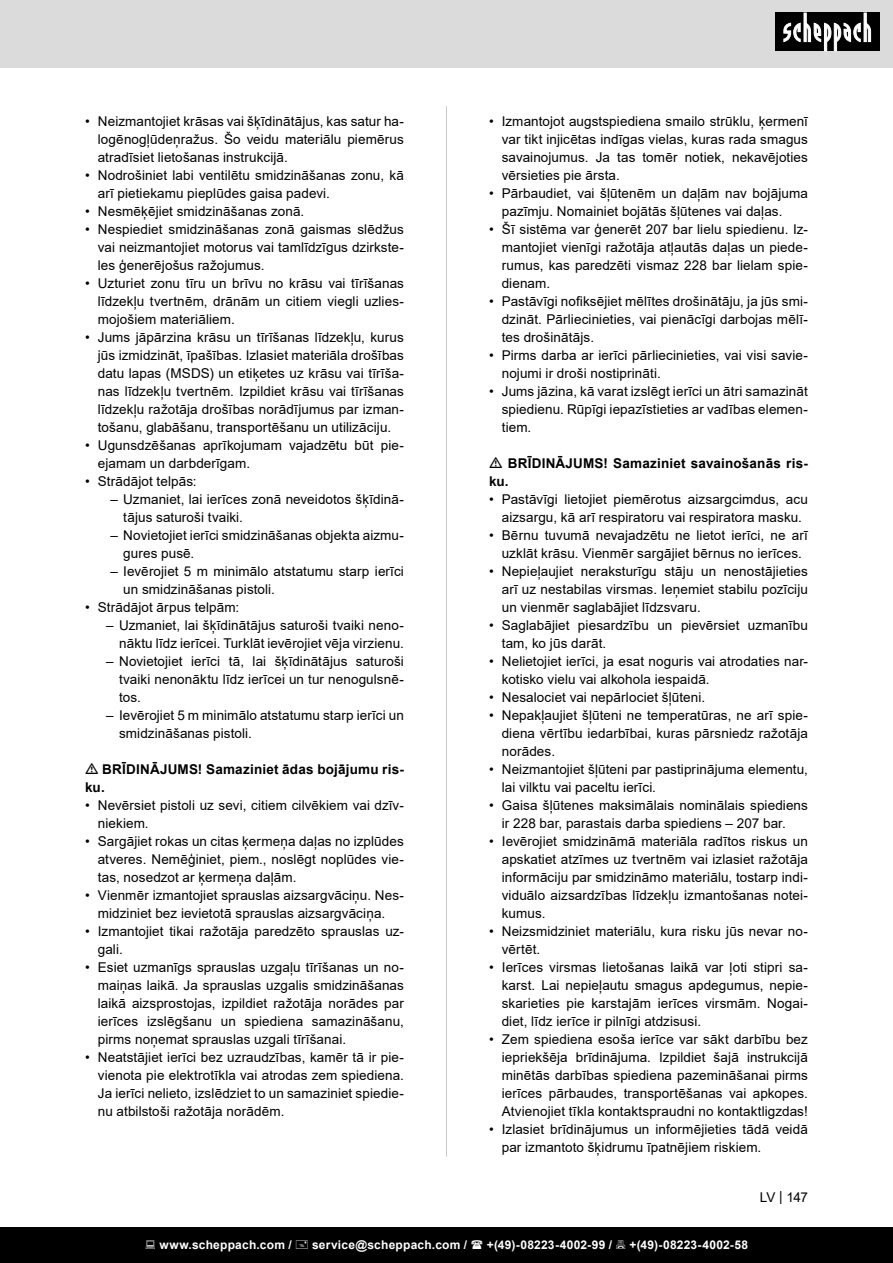
<style>
.page{position:relative;width:893px;height:1263px;background:#fff}
.page>*{position:absolute;margin:0;border:0;box-sizing:border-box;transform-origin:0 0}
.t1{font:13.5px/18px "Arial";letter-spacing:.005em;color:#000;text-align:justify}
.t2{font:700 13.5px/18px "Arial";letter-spacing:.015em;color:#000}
.t3{font:700 12px "Arial";letter-spacing:.02em;color:#fff}
</style>
<div class="page">
<div style="left:0;top:0;width:893px;height:67px;background:#dbdbdb"></div>
<div style="left:0;top:1227px;width:893px;height:36px;background:#000"></div>
<div style="left:775px;top:13px;width:105px;height:38px;background:#000"></div>
<svg style="left:783px;top:13px;width:88px;height:38px"></svg>
<hr style="left:446px;top:106px;width:1px;height:1051px;background:#c7c7c7">
<p class="t1" style="left:98px;top:112px;width:308px;text-indent:-13px">• Neizmantojiet krāsas vai šķīdinātājus, kas satur ha&shy;logēnogļūdeņražus. Šo veidu materiālu piemērus atradīsiet lietošanas instrukcijā.</p>
<p class="t1" style="left:98px;top:166px;width:308px;text-indent:-13px">• Nodrošiniet labi ventilētu smidzināšanas zonu, kā arī pietiekamu pieplūdes gaisa padevi.</p>
<p class="t1" style="left:85px;top:202px;width:221px">• Nesmēķējiet smidzināšanas zonā.</p>
<p class="t1" style="left:98px;top:220px;width:308px;text-indent:-13px">• Nespiediet smidzināšanas zonā gaismas slēdžus vai neizmantojiet motorus vai tamlīdzīgus dzirkste&shy;les ģenerējošus ražojumus.</p>
<p class="t1" style="left:98px;top:274px;width:308px;text-indent:-13px">• Uzturiet zonu tīru un brīvu no krāsu vai tīrīšanas līdzekļu tvertnēm, drānām un citiem viegli uzlies&shy;mojošiem materiāliem.</p>
<p class="t1" style="left:98px;top:328px;width:308px;text-indent:-13px">• Jums jāpārzina krāsu un tīrīšanas līdzekļu, kurus jūs izmidzināt, īpašības. Izlasiet materiāla drošības datu lapas (MSDS) un etiķetes uz krāsu vai tīrīša&shy;nas līdzekļu tvertnēm. Izpildiet krāsu vai tīrīšanas līdzekļu ražotāja drošības norādījumus par izman&shy;tošanu, glabāšanu, transportēšanu un utilizāciju.</p>
<p class="t1" style="left:98px;top:436px;width:308px;text-indent:-13px">• Ugunsdzēšanas aprīkojumam vajadzētu būt pie&shy;ejamam un darbderīgam.</p>
<p class="t1" style="left:85px;top:472px;width:113px">• Strādājot telpās:</p>
<p class="t1" style="left:123px;top:490px;width:282px;text-indent:-13px">– Uzmaniet, lai ierīces zonā neveidotos šķīdinā&shy;tājus saturoši tvaiki.</p>
<p class="t1" style="left:123px;top:526px;width:282px;text-indent:-13px">– Novietojiet ierīci smidzināšanas objekta aizmu&shy;gures pusē.</p>
<p class="t1" style="left:123px;top:562px;width:282px;text-indent:-13px">– Ievērojiet 5 m minimālo atstatumu starp ierīci un smidzināšanas pistoli.</p>
<p class="t1" style="left:85px;top:598px;width:156px">• Strādājot ārpus telpām:</p>
<p class="t1" style="left:106px;top:616px;width:299px;text-align:right">– Uzmaniet, lai šķīdinātājus saturoši tvaiki neno&shy;nāktu līdz ierīcei. Turklāt ievērojiet vēja virzienu.</p>
<p class="t1" style="left:119px;top:652px;width:286px;text-indent:-13px">– Novietojiet ierīci tā, lai šķīdinātājus saturoši tvaiki nenonāktu līdz ierīcei un tur nenogulsnē&shy;tos.</p>
<p class="t1" style="left:119px;top:706px;width:286px;text-indent:-13px">– Ievērojiet 5 m minimālo atstatumu starp ierīci un smidzināšanas pistoli.</p>
<p class="t2" style="left:85px;top:760px;width:320px;text-indent:17px">BRĪDINĀJUMS! Samaziniet ādas bojājumu ris&shy;ku.</p>
<p class="t1" style="left:98px;top:796px;width:308px;text-indent:-13px">• Nevērsiet pistoli uz sevi, citiem cilvēkiem vai dzīv&shy;niekiem.</p>
<p class="t1" style="left:98px;top:832px;width:308px;text-indent:-13px">• Sargājiet rokas un citas ķermeņa daļas no izplūdes atveres. Nemēģiniet, piem., noslēgt noplūdes vie&shy;tas, nosedzot ar ķermeņa daļām.</p>
<p class="t1" style="left:85px;top:886px;width:320px;text-align:center">• Vienmēr izmantojiet sprauslas aizsargvāciņu. Nes&shy;midziniet bez ievietotā sprauslas aizsargvāciņa.</p>
<p class="t1" style="left:98px;top:922px;width:308px;text-indent:-13px">• Izmantojiet tikai ražotāja paredzēto sprauslas uz&shy;gali.</p>
<p class="t1" style="left:98px;top:958px;width:308px;text-indent:-13px">• Esiet uzmanīgs sprauslas uzgaļu tīrīšanas un no&shy;maiņas laikā. Ja sprauslas uzgalis smidzināšanas laikā aizsprostojas, izpildiet ražotāja norādes par ierīces izslēgšanu un spiediena samazināšanu, pirms noņemat sprauslas uzgali tīrīšanai.</p>
<p class="t1" style="left:98px;top:1048px;width:308px;text-indent:-13px">• Neatstājiet ierīci bez uzraudzības, kamēr tā ir pie&shy;vienota pie elektrotīkla vai atrodas zem spiediena.<br>Ja ierīci nelieto, izslēdziet to un samaziniet spiedie&shy;nu atbilstoši ražotāja norādēm.</p>
<p class="t1" style="left:502px;top:112px;width:308px;text-indent:-13px">• Izmantojot augstspiediena smailo strūklu, ķermenī var tikt injicētas indīgas vielas, kuras rada smagus savainojumus. Ja tas tomēr notiek, nekavējoties vērsieties pie ārsta.</p>
<p class="t1" style="left:502px;top:184px;width:308px;text-indent:-13px">• Pārbaudiet, vai šļūtenēm un daļām nav bojājuma pazīmju. Nomainiet bojātās šļūtenes vai daļas.</p>
<p class="t1" style="left:502px;top:220px;width:308px;text-indent:-13px">• Šī sistēma var ģenerēt 207 bar lielu spiedienu. Iz&shy;mantojiet vienīgi ražotāja atļautās daļas un piede&shy;rumus, kas paredzēti vismaz 228 bar lielam spie&shy;dienam.</p>
<p class="t1" style="left:502px;top:292px;width:308px;text-indent:-13px">• Pastāvīgi nofiksējiet mēlītes drošinātāju, ja jūs smi&shy;dzināt. Pārliecinieties, vai pienācīgi darbojas mēlī&shy;tes drošinātājs.</p>
<p class="t1" style="left:502px;top:346px;width:308px;text-indent:-13px">• Pirms darba ar ierīci pārliecinieties, vai visi savie&shy;nojumi ir droši nostiprināti.</p>
<p class="t1" style="left:502px;top:382px;width:308px;text-indent:-13px">• Jums jāzina, kā varat izslēgt ierīci un ātri samazināt spiedienu. Rūpīgi iepazīstieties ar vadības elemen&shy;tiem.</p>
<p class="t2" style="left:489px;top:454px;width:320px;text-indent:19px">BRĪDINĀJUMS! Samaziniet savainošanās ris&shy;ku.</p>
<p class="t1" style="left:489px;top:490px;width:320px;text-align:center">• Pastāvīgi lietojiet piemērotus aizsargcimdus, acu aizsargu, kā arī respiratoru vai respiratora masku.</p>
<p class="t1" style="left:489px;top:526px;width:320px;text-align:center">• Bērnu tuvumā nevajadzētu ne lietot ierīci, ne arī uzklāt krāsu. Vienmēr sargājiet bērnus no ierīces.</p>
<p class="t1" style="left:502px;top:562px;width:308px;text-indent:-13px">• Nepieļaujiet neraksturīgu stāju un nenostājieties arī uz nestabilas virsmas. Ieņemiet stabilu pozīciju un vienmēr saglabājiet līdzsvaru.</p>
<p class="t1" style="left:502px;top:616px;width:308px;text-indent:-13px">• Saglabājiet piesardzību un pievērsiet uzmanību tam, ko jūs darāt.</p>
<p class="t1" style="left:502px;top:652px;width:308px;text-indent:-13px">• Nelietojiet ierīci, ja esat noguris vai atrodaties nar&shy;kotisko vielu vai alkohola iespaidā.</p>
<p class="t1" style="left:489px;top:688px;width:218px">• Nesalociet vai nepārlociet šļūteni.</p>
<p class="t1" style="left:502px;top:706px;width:308px;text-indent:-13px">• Nepakļaujiet šļūteni ne temperatūras, ne arī spie&shy;diena vērtību iedarbībai, kuras pārsniedz ražotāja norādes.</p>
<p class="t1" style="left:502px;top:760px;width:308px;text-indent:-13px">• Neizmantojiet šļūteni par pastiprinājuma elementu, lai vilktu vai paceltu ierīci.</p>
<p class="t1" style="left:502px;top:796px;width:308px;text-indent:-13px">• Gaisa šļūtenes maksimālais nominālais spiediens ir 228 bar, parastais darba spiediens – 207 bar.</p>
<p class="t1" style="left:502px;top:832px;width:308px;text-indent:-13px">• Ievērojiet smidzināmā materiāla radītos riskus un apskatiet atzīmes uz tvertnēm vai izlasiet ražotāja informāciju par smidzināmo materiālu, tostarp indi&shy;viduālo aizsardzības līdzekļu izmantošanas notei&shy;kumus.</p>
<p class="t1" style="left:502px;top:922px;width:308px;text-indent:-13px">• Neizsmidziniet materiālu, kura risku jūs nevar no&shy;vērtēt.</p>
<p class="t1" style="left:502px;top:958px;width:308px;text-indent:-13px">• Ierīces virsmas lietošanas laikā var ļoti stipri sa&shy;karst. Lai nepieļautu smagus apdegumus, nepie&shy;skarieties pie karstajām ierīces virsmām. Nogai&shy;diet, līdz ierīce ir pilnīgi atdzisusi.</p>
<p class="t1" style="left:502px;top:1030px;width:308px;text-indent:-13px">• Zem spiediena esoša ierīce var sākt darbību bez iepriekšēja brīdinājuma. Izpildiet šajā instrukcijā minētās darbības spiediena pazemināšanai pirms ierīces pārbaudes, transportēšanas vai apkopes.<br>Atvienojiet tīkla kontaktspraudni no kontaktligzdas!</p>
<p class="t1" style="left:502px;top:1120px;width:308px;text-indent:-13px">• Izlasiet brīdinājumus un informējieties tādā veidā par izmantoto šķidrumu īpatnējiem riskiem.</p>
<p class="t1" style="left:760px;top:1188px;width:50px">LV | 147</p>
<p class="t3" style="left:159px;top:1236px;width:134px">www.scheppach.com /</p>
<p class="t3" style="left:312px;top:1236px;width:157px">service@scheppach.com /</p>
<p class="t3" style="left:487px;top:1236px;width:127px">+(49)-08223-4002-99 /</p>
<p class="t3" style="left:629px;top:1236px;width:120px">+(49)-08223-4002-58</p>
</div>
